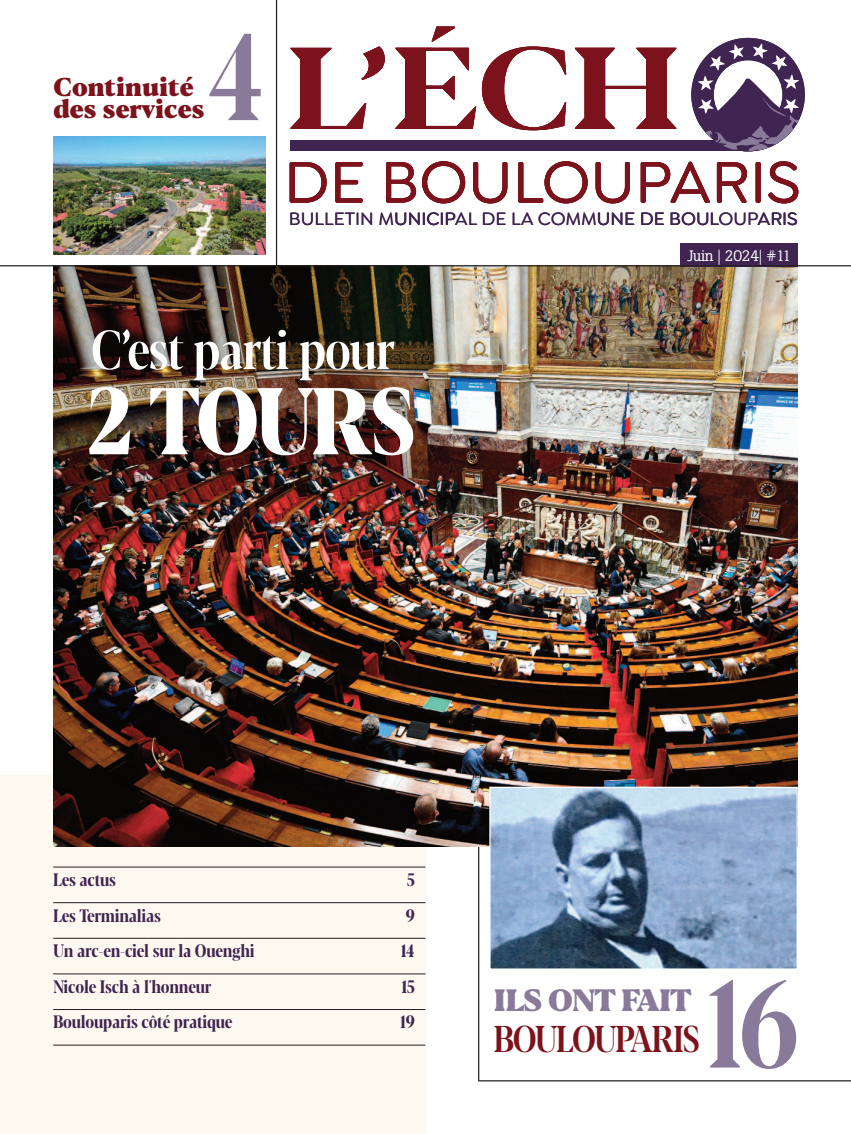
<style>
.page{position:relative;width:851px;height:1134px;background:#fff}
.page>*{position:absolute;margin:0;border:0;box-sizing:border-box;transform-origin:0 0}
.t1{font:500 120px "Blacker Pro Cond Dis";color:#897a9a}
.t2{font:700 115.5px "Blacker Pro Tit";color:#7c131c}
.t3{font:700 expanded 92px "Blacker Pro Cond Dis";letter-spacing:-.04em;color:#fff}
.t4{font:500 62.62px "Goldplay";color:#7c131c}
.t5{font:500 53.38px "Blacker Pro Cond Dis";letter-spacing:-.025em;color:#fff}
.t6{font:500 36.25px "Blacker Pro Cond Dis";letter-spacing:-.04em;color:#7c131c}
.t7{font:800 30px "Blacker Pro Tx";letter-spacing:-.05em;color:#897a9a}
.t8{font:800 25px/22.5px "Blacker Pro Tx";letter-spacing:-.015em;color:#7c131c}
.t9{font:500 19.12px "Goldplay";color:#402451}
.t10{font:700 17.5px "Blacker Pro Cond Dis";letter-spacing:-.01em;color:#402451}
.t11{font:15px "Boton";letter-spacing:-.015em;color:#fff}
</style>
<div class="page">
<div style="left:290px;top:141px;width:467px;height:10px;background:#402451"></div>
<hr style="left:478px;top:764px;width:1px;height:317px;background:#231f20">
<hr style="left:276px;top:0;width:1px;height:265px;background:#231f20">
<hr style="left:478px;top:1080px;width:372px;height:1px;background:#231f20">
<div style="left:0;top:775px;width:425px;height:359px;background:#fef9f0"></div>
<img style="left:53px;top:266px;width:744px;height:581px">
<hr style="left:53px;top:867px;width:372px;height:1px;background:#231f20">
<hr style="left:53px;top:902px;width:372px;height:1px;background:#231f20">
<hr style="left:53px;top:938px;width:372px;height:1px;background:#231f20">
<hr style="left:53px;top:973px;width:372px;height:1px;background:#231f20">
<hr style="left:53px;top:1009px;width:372px;height:1px;background:#231f20">
<hr style="left:53px;top:1045px;width:372px;height:1px;background:#231f20">
<img style="left:491px;top:789px;width:304px;height:179px">
<div style="left:489px;top:787px;width:308px;height:183px;border:1px solid #fff"></div>
<img style="left:53px;top:136px;width:213px;height:118px">
<div style="left:680px;top:243px;width:117px;height:23px;background:#402451"></div>
<hr style="left:0;top:265px;width:850px;height:1px;background:#231f20">
<svg style="left:691px;top:38px;width:113px;height:114px"></svg>
<h1 class="t1" style="left:208px;top:8px;width:61px">4</h1>
<h3 class="t8" style="left:53px;top:76px;width:153px">Continuité des services</h3>
<h2 class="t2" style="left:287px;top:22px;width:394px">L’ÉCH</h2>
<h3 class="t4" style="left:284px;top:158px;width:518px">DE BOULOUPARIS</h3>
<p class="t9" style="left:289px;top:211px;width:510px">BULLETIN MUNICIPAL DE LA COMMUNE DE BOULOUPARIS</p>
<p class="t11" style="left:687px;top:250px;width:105px">Juin | 2024| #11</p>
<h3 class="t5" style="left:91px;top:319px;width:305px">C’est parti pour</h3>
<h3 class="t3" style="left:88px;top:369px;width:329px">2 TOURS</h3>
<p class="t10" style="left:53px;top:870px;width:64px">Les actus</p>
<p class="t10" style="left:407px;top:870px;width:10px">5</p>
<p class="t10" style="left:53px;top:905px;width:109px">Les Terminalias</p>
<p class="t10" style="left:406px;top:905px;width:11px">9</p>
<p class="t10" style="left:53px;top:941px;width:203px">Un arc-en-ciel sur la Ouenghi</p>
<p class="t10" style="left:400px;top:941px;width:16px">14</p>
<p class="t10" style="left:53px;top:976px;width:160px">Nicole Isch à l'honneur</p>
<p class="t10" style="left:401px;top:976px;width:15px">15</p>
<p class="t10" style="left:53px;top:1012px;width:181px">Boulouparis côté pratique</p>
<p class="t10" style="left:400px;top:1012px;width:16px">19</p>
<h3 class="t7" style="left:493px;top:983px;width:200px">ILS ONT FAIT</h3>
<h3 class="t6" style="left:493px;top:1018px;width:208px">BOULOUPARIS</h3>
<h1 class="t1" style="left:705px;top:956px;width:95px">16</h1>
</div>
